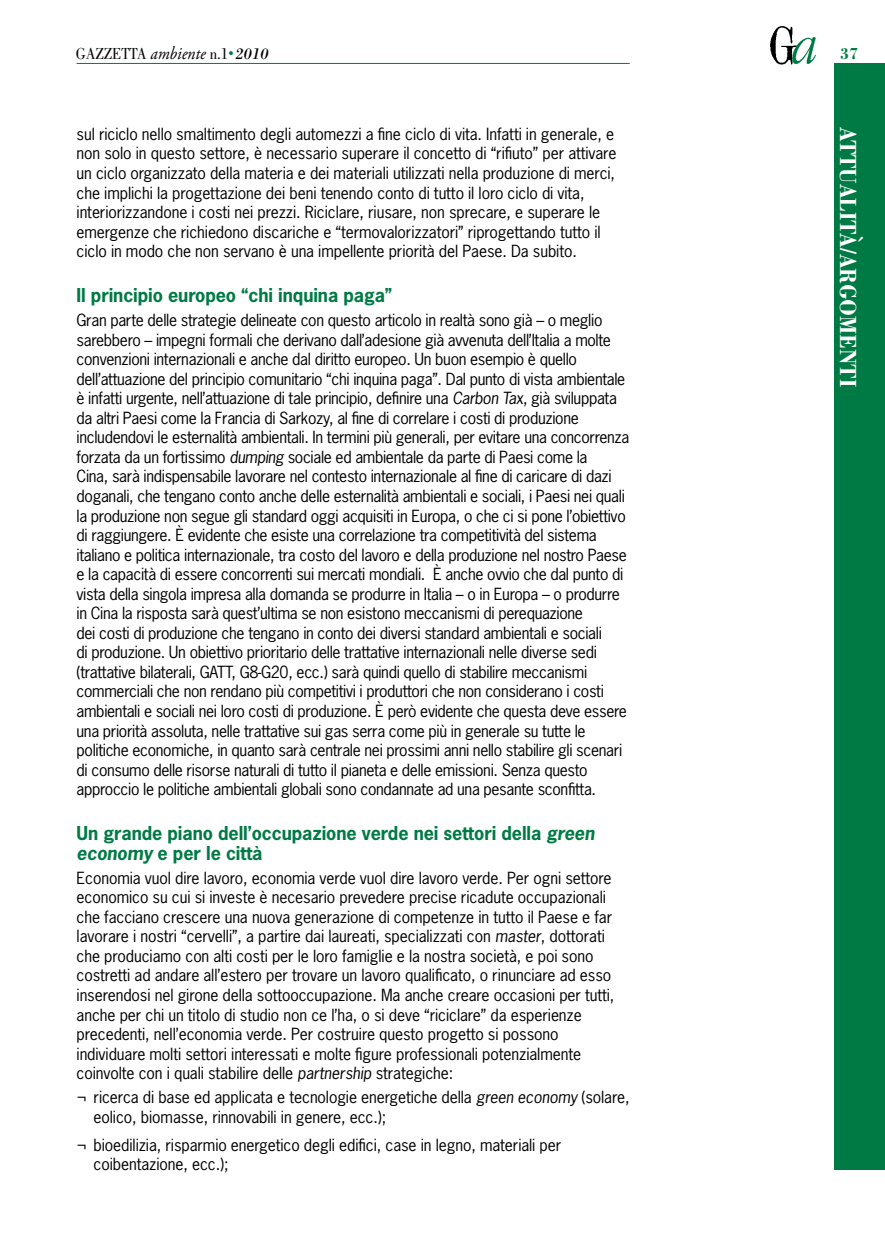
<style>
.page{position:relative;width:885px;height:1234px;background:#fff}
.page>*{position:absolute;margin:0;border:0;box-sizing:border-box;transform-origin:0 0}
.t1{font:700 24px "Bodoni Std";color:#fff;scale:.9 1}
.t2{font:700 18px/19.5px "News Gothic Std";letter-spacing:-.005em;color:#007a45}
.t3{font:16.5px "Bodoni Std";color:#000;scale:.9 1}
.t4{font:700 16.5px "Bodoni Std";color:#007a45;scale:.9 1}
.t5{font:15.75px/19.5px "News Gothic Std";letter-spacing:-.02em;color:#000}
.s1{font-family:"Adobe Garamond Pro";font-style:italic;font-size:18px}
.s2{font-size:12px;color:#007a45}
.s3{font-style:italic}
.s4{font-style:inherit}
</style>
<div class="page">
<div style="left:834px;top:64px;width:50px;height:1105px;background:#007a45"></div>
<img style="left:770px;top:26px;width:23px;height:39px">
<img style="left:791px;top:37px;width:25px;height:28px">
<hr style="left:77px;top:63px;width:552px;height:1px;background:#007a45">
<p class="t3" style="left:76px;top:44px;width:215px">GAZZETTA <span class="s1">ambiente</span> n.1<span class="s2">•</span> <span class="s3">2010</span></p>
<p class="t4" style="left:840px;top:43px;width:22px">37</p>
<p class="t5" style="left:77px;top:124px;width:541px">sul riciclo nello smaltimento degli automezzi a fine ciclo di vita. Infatti in generale, e non solo in questo settore, è necessario superare il concetto di “rifiuto” per attivare un ciclo organizzato della materia e dei materiali utilizzati nella produzione di merci, che implichi la progettazione dei beni tenendo conto di tutto il loro ciclo di vita, interiorizzandone i costi nei prezzi. Riciclare, riusare, non sprecare, e superare le emergenze che richiedono discariche e “termovalorizzatori” riprogettando tutto il ciclo in modo che non servano è una impellente priorità del Paese. Da subito.</p>
<p class="t2" style="left:77px;top:285px;width:317px">Il principio europeo “chi inquina paga”</p>
<p class="t5" style="left:77px;top:310px;width:554px">Gran parte delle strategie delineate con questo articolo in realtà sono già – o meglio sarebbero – impegni formali che derivano dall’adesione già avvenuta dell’Italia a molte convenzioni internazionali e anche dal diritto europeo. Un buon esempio è quello dell’attuazione del principio comunitario “chi inquina paga”. Dal punto di vista ambientale è infatti urgente, nell’attuazione di tale principio, definire una <span class="s3">Carbon Tax</span>, già sviluppata da altri Paesi come la Francia di Sarkozy, al fine di correlare i costi di produzione includendovi le esternalità ambientali. In termini più generali, per evitare una concorrenza forzata da un fortissimo <span class="s3">dumping</span> sociale ed ambientale da parte di Paesi come la<br>Cina, sarà indispensabile lavorare nel contesto internazionale al fine di caricare di dazi doganali, che tengano conto anche delle esternalità ambientali e sociali, i Paesi nei quali la produzione non segue gli standard oggi acquisiti in Europa, o che ci si pone l’obiettivo di raggiungere. È evidente che esiste una correlazione tra competitività del sistema italiano e politica internazionale, tra costo del lavoro e della produzione nel nostro Paese e la capacità di essere concorrenti sui mercati mondiali. È anche ovvio che dal punto di vista della singola impresa alla domanda se produrre in Italia – o in Europa – o produrre in Cina la risposta sarà quest’ultima se non esistono meccanismi di perequazione<br>dei costi di produzione che tengano in conto dei diversi standard ambientali e sociali<br>di produzione. Un obiettivo prioritario delle trattative internazionali nelle diverse sedi (trattative bilaterali, GATT, G8-G20, ecc.) sarà quindi quello di stabilire meccanismi commerciali che non rendano più competitivi i produttori che non considerano i costi ambientali e sociali nei loro costi di produzione. È però evidente che questa deve essere una priorità assoluta, nelle trattative sui gas serra come più in generale su tutte le politiche economiche, in quanto sarà centrale nei prossimi anni nello stabilire gli scenari di consumo delle risorse naturali di tutto il pianeta e delle emissioni. Senza questo approccio le politiche ambientali globali sono condannate ad una pesante sconfitta.</p>
<p class="t2" style="left:77px;top:823px;width:519px">Un grande piano dell’occupazione verde nei settori della <span class="s3">green economy</span> e per le città</p>
<p class="t5" style="left:77px;top:867px;width:539px">Economia vuol dire lavoro, economia verde vuol dire lavoro verde. Per ogni settore economico su cui si investe è necesario prevedere precise ricadute occupazionali che facciano crescere una nuova generazione di competenze in tutto il Paese e far lavorare i nostri “cervelli”, a partire dai laureati, specializzati con <span class="s3">master</span>, dottorati che produciamo con alti costi per le loro famiglie e la nostra società, e poi sono costretti ad andare all’estero per trovare un lavoro qualificato, o rinunciare ad esso inserendosi nel girone della sottooccupazione. Ma anche creare occasioni per tutti, anche per chi un titolo di studio non ce l’ha, o si deve “riciclare” da esperienze precedenti, nell’economia verde. Per costruire questo progetto si possono individuare molti settori interessati e molte figure professionali potenzialmente coinvolte con i quali stabilire delle <span class="s3">partnership</span> strategiche:</p>
<p class="t5" style="left:94px;top:1086px;width:537px;text-indent:-17px">¬ ricerca di base ed applicata e tecnologie energetiche della <span class="s3">green economy</span> (solare, eolico, biomasse, rinnovabili in genere, ecc.);</p>
<p class="t5" style="left:94px;top:1134px;width:469px;text-indent:-17px">¬ bioedilizia, risparmio energetico degli edifici, case in legno, materiali per coibentazione, ecc.);</p>
<p class="t1" style="left:863px;top:127px;width:290px;rotate:90deg"><span class="s4">ATTUALIT</span>À/ARGOMENTI</p>
</div>
